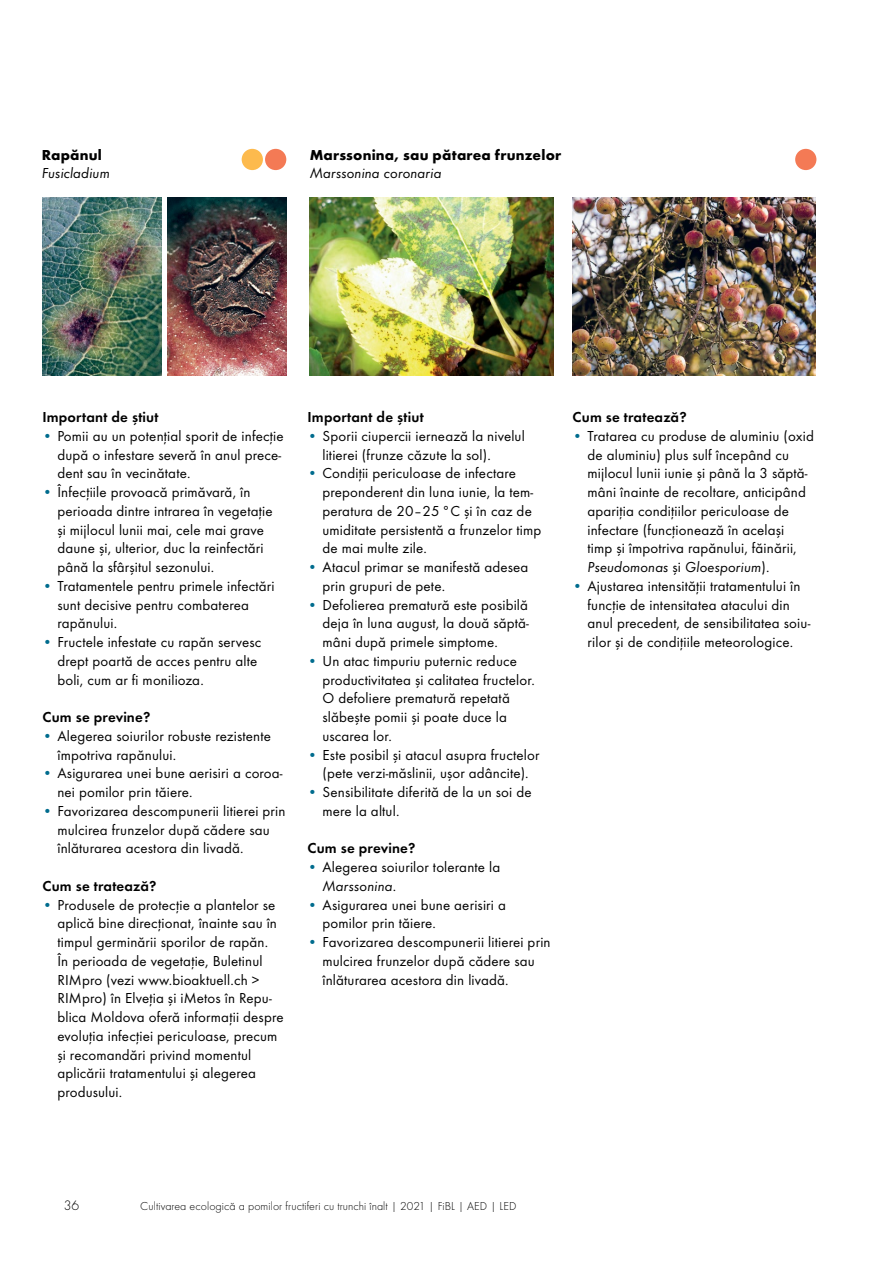
<style>
.page{position:relative;width:893px;height:1263px;background:#fff}
.page>*{position:absolute;margin:0;border:0;box-sizing:border-box;transform-origin:0 0}
.t1{font:15px/18.8px "Function Pro";letter-spacing:.01em;color:#000}
.t2{font:600 15px "Function Pro";letter-spacing:.01em;color:#000}
.t3{font:700 15px "Function Pro";letter-spacing:.01em;color:#000}
.t4{font:italic 15px "Function Pro";letter-spacing:.01em;color:#000}
.t5{font:300 14.25px "Function Pro";color:#000}
.t6{font:300 12px "Function Pro";letter-spacing:.005em;color:#000}
.s1{color:#006c8e}
.s2{font-style:italic}
</style>
<div class="page">
<img style="left:43px;top:198px;width:119px;height:177px">
<img style="left:310px;top:198px;width:243px;height:177px">
<img style="left:167px;top:198px;width:119px;height:177px">
<img style="left:573px;top:198px;width:243px;height:177px">
<div style="left:242px;top:149px;width:21px;height:21px;background:#fdba4d;border-radius:50%"></div>
<div style="left:265px;top:149px;width:21px;height:21px;background:#f47a55;border-radius:50%"></div>
<div style="left:795px;top:149px;width:21px;height:21px;background:#f47a55;border-radius:50%"></div>
<p class="t3" style="left:42px;top:145px;width:62px">Rapănul</p>
<p class="t4" style="left:42px;top:165px;width:70px">Fusicladium</p>
<p class="t3" style="left:310px;top:145px;width:253px">Marssonina, sau pătarea frunzelor</p>
<p class="t4" style="left:310px;top:165px;width:133px">Marssonina coronaria</p>
<p class="t2" style="left:43px;top:408px;width:118px">Important de știut</p>
<p class="t1" style="left:57px;top:426px;width:228px;text-indent:-15px"><span class="s1">•</span> Pomii au un potențial sporit de infecție după o infestare severă în anul prece&shy;dent sau în vecinătate.</p>
<p class="t1" style="left:57px;top:483px;width:217px;text-indent:-15px"><span class="s1">•</span> Înfecțiile provoacă primăvară, în perioada dintre intrarea în vegetație și mijlocul lunii mai, cele mai grave daune și, ulterior, duc la reinfectări până la sfârșitul sezonului.</p>
<p class="t1" style="left:57px;top:576px;width:219px;text-indent:-15px"><span class="s1">•</span> Tratamentele pentru primele infectări sunt decisive pentru combaterea rapănului.</p>
<p class="t1" style="left:57px;top:633px;width:206px;text-indent:-15px"><span class="s1">•</span> Fructele infestate cu rapăn servesc drept poartă de acces pentru alte boli, cum ar fi monilioza.</p>
<p class="t2" style="left:43px;top:708px;width:109px">Cum se previne?</p>
<p class="t1" style="left:57px;top:726px;width:215px;text-indent:-15px"><span class="s1">•</span> Alegerea soiurilor robuste rezistente împotriva rapănului.</p>
<p class="t1" style="left:57px;top:764px;width:227px;text-indent:-15px"><span class="s1">•</span> Asigurarea unei bune aerisiri a coroa&shy;nei pomilor prin tăiere.</p>
<p class="t1" style="left:57px;top:801px;width:230px;text-indent:-15px"><span class="s1">•</span> Favorizarea descompunerii litierei prin mulcirea frunzelor după cădere sau înlăturarea acestora din livadă.</p>
<p class="t2" style="left:43px;top:877px;width:116px">Cum se tratează?</p>
<p class="t1" style="left:57px;top:895px;width:228px;text-indent:-15px"><span class="s1">•</span> Produsele de protecție a plantelor se aplică bine direcționat, înainte sau în timpul germinării sporilor de rapăn.<br>În perioada de vegetație, Buletinul RIMpro (vezi www.bioaktuell.ch &gt; RIMpro) în Elveția și iMetos în Repu&shy;blica Moldova oferă informații despre evoluția infecției periculoase, precum și recomandări privind momentul aplicării tratamentului și alegerea produsului.</p>
<p class="t2" style="left:308px;top:408px;width:118px">Important de știut</p>
<p class="t1" style="left:322px;top:426px;width:204px;text-indent:-15px"><span class="s1">•</span> Sporii ciupercii iernează la nivelul litierei (frunze căzute la sol).</p>
<p class="t1" style="left:322px;top:464px;width:220px;text-indent:-15px"><span class="s1">•</span> Condiții periculoase de infectare preponderent din luna iunie, la tem&shy;peratura de 20–25 °C și în caz de umiditate persistentă a frunzelor timp de mai multe zile.</p>
<p class="t1" style="left:322px;top:558px;width:208px;text-indent:-15px"><span class="s1">•</span> Atacul primar se manifestă adesea prin grupuri de pete.</p>
<p class="t1" style="left:322px;top:595px;width:208px;text-align:justify;text-indent:-15px"><span class="s1">•</span> Defolierea prematură este posibilă deja în luna august, la două săptă&shy;mâni după primele simptome.</p>
<p class="t1" style="left:322px;top:651px;width:214px;text-indent:-15px"><span class="s1">•</span> Un atac timpuriu puternic reduce productivitatea și calitatea fructelor.<br>O defoliere prematură repetată slăbește pomii și poate duce la uscarea lor.</p>
<p class="t1" style="left:308px;top:745px;width:233px;text-align:center"><span class="s1">•</span> Este posibil și atacul asupra fructelor (pete verzi-măslinii, ușor adâncite).</p>
<p class="t1" style="left:322px;top:783px;width:211px;text-indent:-15px"><span class="s1">•</span> Sensibilitate diferită de la un soi de mere la altul.</p>
<p class="t2" style="left:308px;top:839px;width:109px">Cum se previne?</p>
<p class="t1" style="left:322px;top:858px;width:179px;text-indent:-15px"><span class="s1">•</span> Alegerea soiurilor tolerante la<br><span class="s2">Marssonina</span>.</p>
<p class="t1" style="left:322px;top:895px;width:185px;text-indent:-15px"><span class="s1">•</span> Asigurarea unei bune aerisiri a pomilor prin tăiere.</p>
<p class="t1" style="left:322px;top:933px;width:230px;text-indent:-15px"><span class="s1">•</span> Favorizarea descompunerii litierei prin mulcirea frunzelor după cădere sau înlăturarea acestora din livadă.</p>
<p class="t2" style="left:573px;top:408px;width:116px">Cum se tratează?</p>
<p class="t1" style="left:587px;top:426px;width:228px;text-indent:-15px"><span class="s1">•</span> Tratarea cu produse de aluminiu (oxid de aluminiu) plus sulf începând cu mijlocul lunii iunie și până la 3 săptă&shy;mâni înainte de recoltare, anticipând apariția condițiilor periculoase de infectare (funcționează în același<br>timp și împotriva rapănului, făinării, <span class="s2">Pseudomonas</span> și <span class="s2">Gloesporium</span>).</p>
<p class="t1" style="left:587px;top:576px;width:224px;text-indent:-15px"><span class="s1">•</span> Ajustarea intensității tratamentului în funcție de intensitatea atacului din anul precedent, de sensibilitatea soiu&shy;rilor și de condițiile meteorologice.</p>
<p class="t5" style="left:64px;top:1197px;width:17px">36</p>
<p class="t6" style="left:140px;top:1199px;width:378px">Cultivarea ecologică a pomilor fructiferi cu trunchi înalt | 2021 | FiBL | AED | LED</p>
</div>
